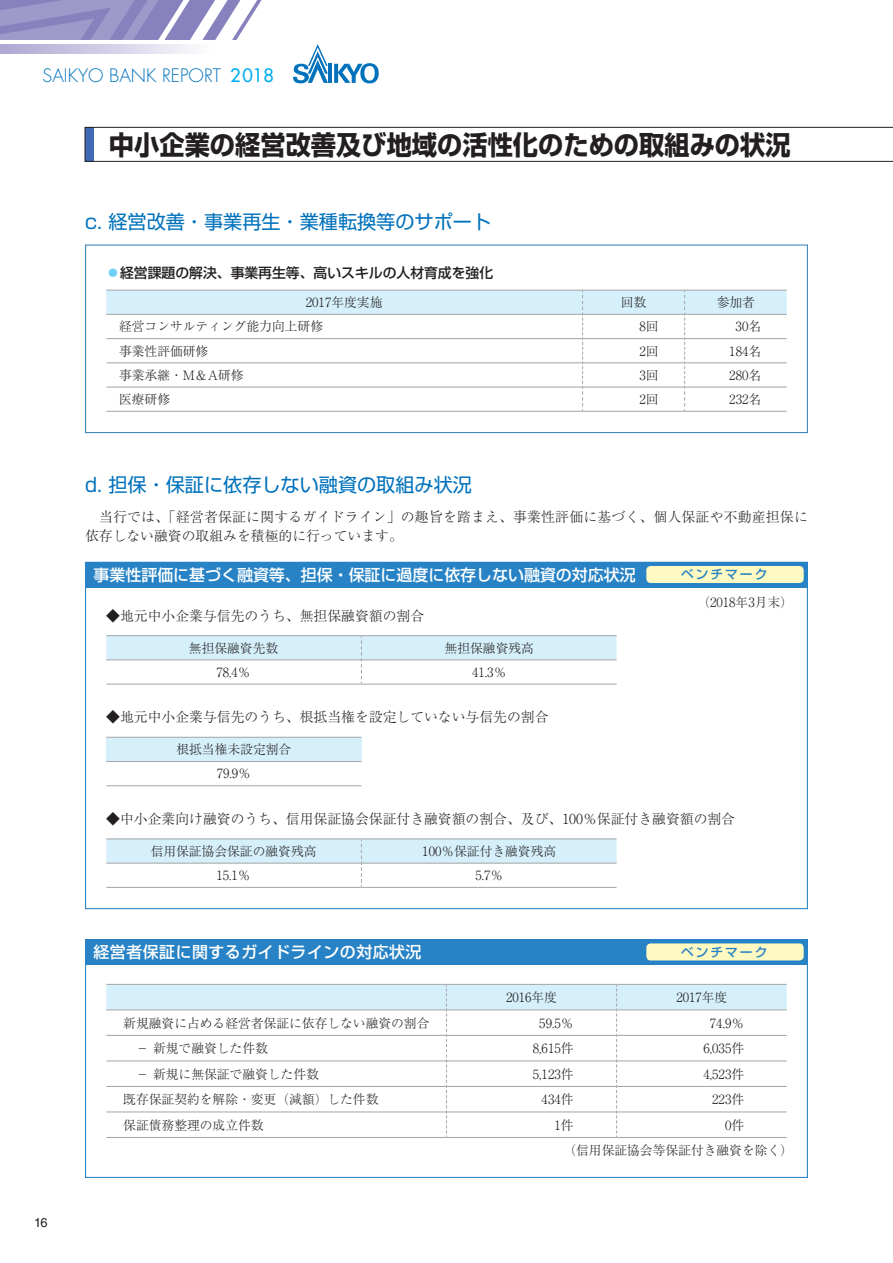
<style>
.page{position:relative;width:893px;height:1263px;background:#fff}
.page>*{position:absolute;margin:0;border:0;box-sizing:border-box;transform-origin:0 0}
.t1{font:700 26.55px "Shin Go Pr 5";color:#231f20;scale:.95 1}
.t2{font:19.2px "Shin Go Pr 5";color:#0072bc}
.t3{font:300 18px "Futura Std";color:#0072bc}
.t4{font:500 15.9px "Shin Go Pr 5";color:#fff}
.t5{font:500 15.9px "Shin Go Pr 5";letter-spacing:.03em;color:#fff}
.t6{font:300 13.8px/19.2px "Ryumin Pr 5";color:#231f20}
.t7{font:500 13.8px "Shin Go Pr 5";color:#231f20}
.t8{font:300 12.75px/25.7px "Ryumin Pr 5";color:#231f20}
.t9{font:500 12.75px "Shin Go Pr 5";letter-spacing:.15em;color:#2783c5}
.t10{font:12.75px "Helvetica LT Std";color:#231f20}
.s1{font-weight:500;color:#00aeef}
.s2{color:#6ed0f6}
</style>
<div class="page">
<svg style="left:0;top:0;width:328px;height:83px"></svg>
<hr style="left:328px;top:64px;width:4px;height:19px;background:#0072bc">
<svg style="left:334px;top:63px;width:45px;height:20px"></svg>
<svg style="left:85px;top:127px;width:808px;height:35px"></svg>
<div style="left:85px;top:244px;width:723px;height:189px;border:1px solid #3c84bb"></div>
<hr style="left:106px;top:1137px;width:340px;height:1px;background:#a8a9ad">
<hr style="left:446px;top:1137px;width:171px;height:1px;background:#a8a9ad">
<hr style="left:617px;top:1137px;width:170px;height:1px;background:#a8a9ad">
<svg style="left:106px;top:984px;width:681px;height:153px"></svg>
<div style="left:85px;top:939px;width:723px;height:26px;background:#2783c5"></div>
<div style="left:646px;top:943px;width:158px;height:17px;background:#fffac1;border-radius:4px"></div>
<div style="left:85px;top:939px;width:723px;height:239px;border:1px solid #2783c5"></div>
<hr style="left:106px;top:411px;width:477px;height:1px;background:#a8a9ad">
<hr style="left:583px;top:411px;width:102px;height:1px;background:#a8a9ad">
<hr style="left:685px;top:411px;width:102px;height:1px;background:#a8a9ad">
<svg style="left:106px;top:290px;width:681px;height:121px"></svg>
<hr style="left:106px;top:635px;width:255px;height:1px;background:#a8a9ad">
<hr style="left:361px;top:635px;width:256px;height:1px;background:#a8a9ad">
<hr style="left:106px;top:684px;width:255px;height:1px;background:#a8a9ad">
<hr style="left:361px;top:684px;width:256px;height:1px;background:#a8a9ad">
<svg style="left:106px;top:636px;width:511px;height:48px"></svg>
<div style="left:106px;top:737px;width:255px;height:24px;background:#d6f0fb"></div>
<hr style="left:106px;top:737px;width:255px;height:1px;background:#a8a9ad">
<hr style="left:106px;top:761px;width:255px;height:1px;background:#a8a9ad">
<hr style="left:106px;top:785px;width:255px;height:1px;background:#a8a9ad">
<hr style="left:106px;top:838px;width:255px;height:1px;background:#a8a9ad">
<hr style="left:361px;top:838px;width:256px;height:1px;background:#a8a9ad">
<hr style="left:106px;top:887px;width:255px;height:1px;background:#a8a9ad">
<hr style="left:361px;top:887px;width:256px;height:1px;background:#a8a9ad">
<svg style="left:106px;top:839px;width:511px;height:48px"></svg>
<div style="left:85px;top:562px;width:723px;height:25px;background:#2783c5"></div>
<div style="left:646px;top:566px;width:158px;height:17px;background:#fffac1;border-radius:4px"></div>
<h3 class="t3" style="left:43px;top:64px;width:233px">SAIKYO BANK REPORT <span class="s1">2018</span></h3>
<h1 class="t1" style="left:109px;top:124px;width:719px">中小企業の経営改善及び地域の活性化のための取組みの状況</h1>
<h2 class="t2" style="left:85px;top:206px;width:408px">c. 経営改善・事業再生・業種転換等のサポート</h2>
<p class="t7" style="left:106px;top:261px;width:388px"><span class="s2">⃝</span>経営課題の解決、事業再生等、高いスキルの人材育成を強化</p>
<p class="t8" style="left:306px;top:288px;width:78px">2017年度実施</p>
<p class="t8" style="left:621px;top:288px;width:27px">回数</p>
<p class="t8" style="left:717px;top:288px;width:40px">参加者</p>
<p class="t8" style="left:119px;top:313px;width:206px">経営コンサルティング能力向上研修</p>
<p class="t8" style="left:639px;top:313px;width:21px">8回</p>
<p class="t8" style="left:736px;top:313px;width:27px">30名</p>
<p class="t8" style="left:119px;top:337px;width:91px">事業性評価研修</p>
<p class="t8" style="left:639px;top:337px;width:21px">2回</p>
<p class="t8" style="left:729px;top:337px;width:33px">184名</p>
<p class="t8" style="left:119px;top:361px;width:126px">事業承継・M＆A研修</p>
<p class="t8" style="left:639px;top:361px;width:21px">3回</p>
<p class="t8" style="left:729px;top:361px;width:33px">280名</p>
<p class="t8" style="left:119px;top:385px;width:53px">医療研修</p>
<p class="t8" style="left:639px;top:385px;width:21px">2回</p>
<p class="t8" style="left:729px;top:385px;width:33px">232名</p>
<h2 class="t2" style="left:85px;top:469px;width:388px">d. 担保・保証に依存しない融資の取組み状況</h2>
<p class="t6" style="left:85px;top:506px;width:724px">　当行では、「経営者保証に関するガイドライン」の趣旨を踏まえ、事業性評価に基づく、個人保証や不動産担保に依存しない融資の取組みを積極的に行っています。</p>
<p class="t4" style="left:94px;top:561px;width:544px">事業性評価に基づく融資等、担保・保証に過度に依存しない融資の対応状況</p>
<p class="t9" style="left:681px;top:564px;width:88px">ベンチマーク</p>
<p class="t8" style="left:697px;top:588px;width:97px">（2018年3月末）</p>
<p class="t6" style="left:106px;top:605px;width:319px">◆地元中小企業与信先のうち、無担保融資額の割合</p>
<p class="t8" style="left:189px;top:634px;width:91px">無担保融資先数</p>
<p class="t8" style="left:445px;top:634px;width:91px">無担保融資残高</p>
<p class="t8" style="left:216px;top:658px;width:36px">78.4％</p>
<p class="t8" style="left:472px;top:658px;width:36px">41.3％</p>
<p class="t6" style="left:106px;top:706px;width:444px">◆地元中小企業与信先のうち、根抵当権を設定していない与信先の割合</p>
<p class="t8" style="left:176px;top:736px;width:116px;line-height:24.3px;text-align:center">根抵当権未設定割合<br>79.9％</p>
<p class="t6" style="left:106px;top:808px;width:630px">◆中小企業向け融資のうち、信用保証協会保証付き融資額の割合、及び、100％保証付き融資額の割合</p>
<p class="t8" style="left:151px;top:837px;width:167px">信用保証協会保証の融資残高</p>
<p class="t8" style="left:422px;top:837px;width:135px">100％保証付き融資残高</p>
<p class="t8" style="left:216px;top:861px;width:36px">15.1％</p>
<p class="t8" style="left:475px;top:861px;width:29px">5.7％</p>
<p class="t5" style="left:94px;top:939px;width:329px">経営者保証に関するガイドラインの対応状況</p>
<p class="t9" style="left:681px;top:941px;width:88px">ベンチマーク</p>
<p class="t8" style="left:506px;top:983px;width:53px">2016年度</p>
<p class="t8" style="left:676px;top:983px;width:53px">2017年度</p>
<p class="t10" style="left:34px;top:1215px;width:15px">16</p>
<p class="t8" style="left:123px;top:1009px;width:308px">新規融資に占める経営者保証に依存しない融資の割合</p>
<p class="t8" style="left:539px;top:1009px;width:36px">59.5％</p>
<p class="t8" style="left:710px;top:1009px;width:36px">74.9％</p>
<p class="t8" style="left:123px;top:1034px;width:146px">　－ 新規で融資した件数</p>
<p class="t8" style="left:533px;top:1034px;width:42px">8,615件</p>
<p class="t8" style="left:703px;top:1034px;width:42px">6,035件</p>
<p class="t8" style="left:123px;top:1060px;width:197px">　－ 新規に無保証で融資した件数</p>
<p class="t8" style="left:533px;top:1060px;width:42px">5,123件</p>
<p class="t8" style="left:703px;top:1060px;width:42px">4,523件</p>
<p class="t8" style="left:123px;top:1085px;width:257px">既存保証契約を解除・変更（減額）した件数</p>
<p class="t8" style="left:542px;top:1085px;width:33px">434件</p>
<p class="t8" style="left:712px;top:1085px;width:33px">223件</p>
<p class="t8" style="left:123px;top:1111px;width:142px">保証債務整理の成立件数</p>
<p class="t8" style="left:554px;top:1111px;width:21px">1件</p>
<p class="t8" style="left:563px;top:1111px;width:231px;text-indent:162px">0件<br>（信用保証協会等保証付き融資を除く）</p>
</div>
